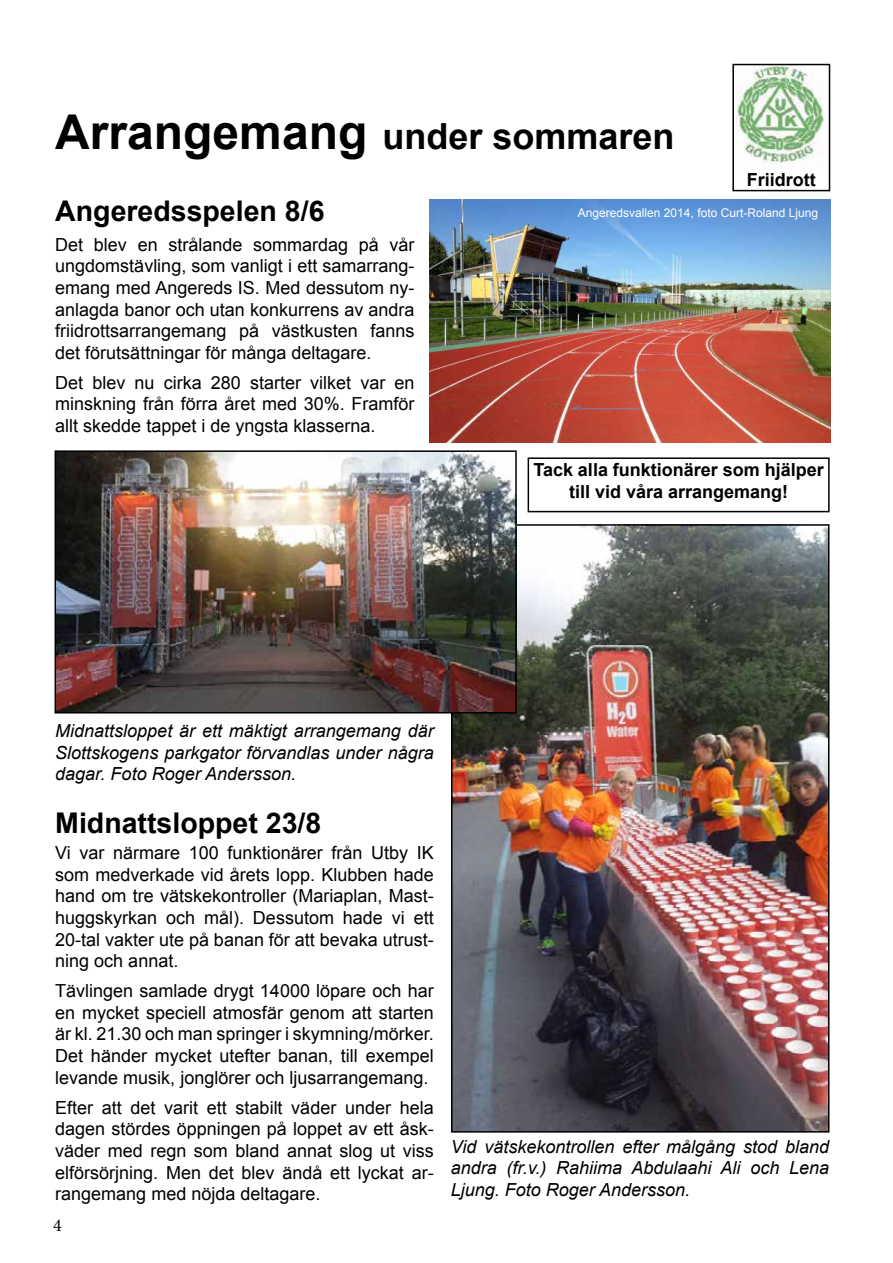
<style>
.page{position:relative;width:893px;height:1263px;background:#fff}
.page>*{position:absolute;margin:0;border:0;box-sizing:border-box;transform-origin:0 0}
.t1{font:700 36px "Arial";color:#000}
.t2{font:700 28.5px "Arial";color:#000}
.t3{font:18px/21.6px "Arial";color:#000;text-align:justify}
.t4{font:italic 18px/21.6px "Arial";color:#000;text-align:justify}
.t5{font:700 18px/21.6px "Arial";color:#000;text-align:center}
.t6{font:18px "Minion Pro";color:#000}
.t7{font:12px "Arial";color:#fff}
.s1{font-size:48px}
</style>
<div class="page">
<img style="left:737px;top:67px;width:87px;height:98px">
<div style="left:732px;top:64px;width:98px;height:127px;border:2px solid #000"></div>
<img style="left:454px;top:527px;width:372px;height:602px">
<div style="left:451px;top:524px;width:378px;height:608px;border:2px solid #000"></div>
<img style="left:58px;top:453px;width:456px;height:257px">
<div style="left:55px;top:450px;width:462px;height:263px;border:2px solid #000"></div>
<div style="left:528px;top:457px;width:302px;height:55px;border:2px solid #000"></div>
<img style="left:429px;top:200px;width:401px;height:242px">
<h1 class="t1" style="left:55px;top:111px;width:621px"><span class="s1">Arrangemang</span> under sommaren</h1>
<p class="t5" style="left:747px;top:170px;width:70px">Friidrott</p>
<h2 class="t2" style="left:55px;top:190px;width:271px">Angeredsspelen 8/6</h2>
<p class="t3" style="left:55px;top:233px;width:361px">Det blev en strålande sommardag på vår ungdomstävling, som vanligt i ett samarrang&shy;emang med Angereds IS. Med dessutom ny&shy;anlagda banor och utan konkurrens av andra friidrottsarrangemang på västkusten fanns det förutsättningar för många deltagare.</p>
<p class="t3" style="left:55px;top:372px;width:361px">Det blev nu cirka 280 starter vilket var en minskning från förra året med 30%. Framför allt skedde tappet i de yngsta klasserna.</p>
<p class="t7" style="left:578px;top:205px;width:242px">Angeredsvallen 2014, foto Curt-Roland Ljung</p>
<p class="t5" style="left:533px;top:459px;width:292px">Tack alla funktionärer som hjälper till vid våra arrangemang!</p>
<p class="t4" style="left:55px;top:720px;width:380px">Midnattsloppet är ett mäktigt arrangemang där Slottskogens parkgator förvandlas under några dagar. Foto Roger Andersson.</p>
<h2 class="t2" style="left:55px;top:803px;width:268px">Midnattsloppet 23/8</h2>
<p class="t3" style="left:55px;top:842px;width:380px">Vi var närmare 100 funktionärer från Utby IK som medverkade vid årets lopp. Klubben hade hand om tre vätskekontroller (Mariaplan, Mast&shy;huggskyrkan och mål). Dessutom hade vi ett 20-tal vakter ute på banan för att bevaka utrust&shy;ning och annat.</p>
<p class="t3" style="left:55px;top:980px;width:380px">Tävlingen samlade drygt 14000 löpare och har en mycket speciell atmosfär genom att starten är kl. 21.30 och man springer i skymning/mörker.<br>Det händer mycket utefter banan, till exempel levande musik, jonglörer och ljusarrangemang.</p>
<p class="t3" style="left:55px;top:1096px;width:380px">Efter att det varit ett stabilt väder under hela dagen stördes öppningen på loppet av ett åsk&shy;väder med regn som bland annat slog ut viss elförsörjning. Men det blev ändå ett lyckat ar&shy;rangemang med nöjda deltagare.</p>
<p class="t6" style="left:53px;top:1213px;width:10px">4</p>
<p class="t4" style="left:451px;top:1136px;width:380px">Vid vätskekontrollen efter målgång stod bland andra (fr.v.) Rahiima Abdulaahi Ali och Lena Ljung. Foto Roger Andersson.</p>
</div>
